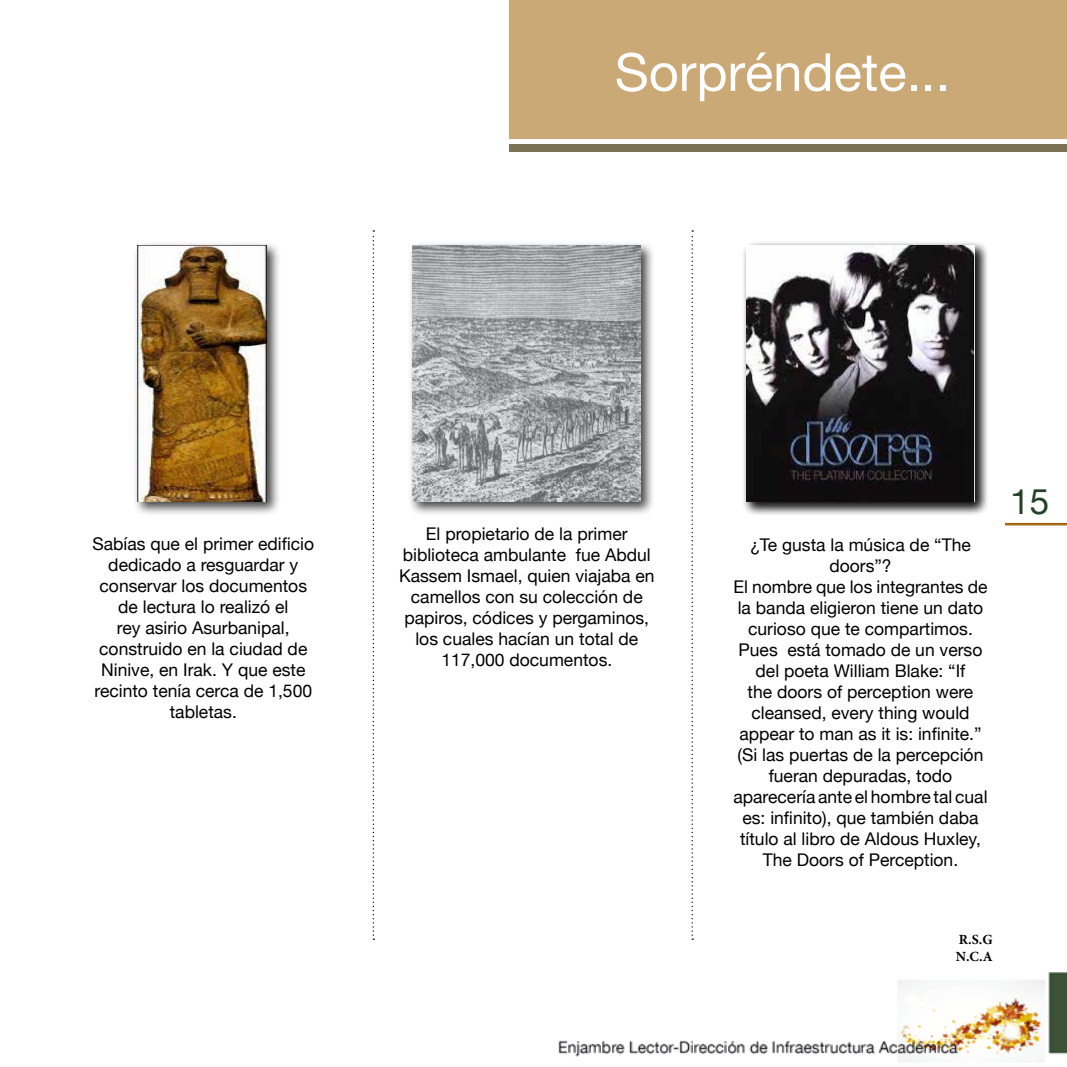
<style>
.page{position:relative;width:1067px;height:1067px;background:#fff}
.page>*{position:absolute;margin:0;border:0;box-sizing:border-box;transform-origin:0 0}
.t1{font:52.5px "Helvetica Neue";color:#fff}
.t2{font:35px "Helvetica Neue";color:#234126}
.t3{font:17.5px/21px "Helvetica Neue";color:#000;text-align:center}
.t4{font:700 14px/16.8px "Minion Pro";color:#000}
</style>
<div class="page">
<img style="left:372px;top:138px;width:695px;height:924px">
<hr style="left:1005px;top:523px;width:62px;height:1px;background:#995800">
<hr style="left:1005px;top:524px;width:62px;height:1px;background:#995800">
<div style="left:509px;top:0;width:558px;height:138px;background:#caa977"></div>
<div style="left:509px;top:144px;width:558px;height:8px;background:#7b7256"></div>
<svg style="left:373px;top:230px;width:1px;height:709px"></svg>
<svg style="left:691px;top:230px;width:2px;height:709px"></svg>
<div style="left:408px;top:241px;width:247px;height:275px;background:#000;opacity:.75"></div>
<img style="left:413px;top:246px;width:228px;height:256px">
<div style="left:132px;top:241px;width:148px;height:275px;background:#000;opacity:.75"></div>
<img style="left:137px;top:246px;width:129px;height:256px">
<div style="left:741px;top:241px;width:247px;height:275px;background:#000;opacity:.75"></div>
<img style="left:746px;top:246px;width:228px;height:256px">
<h1 class="t1" style="left:614px;top:41px;width:337px">Sorpréndete...</h1>
<p class="t3" style="left:92px;top:533px;width:223px">Sabías que el primer edificio dedicado a resguardar y conservar los documentos de lectura lo realizó el<br>rey asirio Asurbanipal, construido en la ciudad de<br>Ninive, en Irak. Y que este recinto tenía cerca de 1,500 tabletas.</p>
<p class="t3" style="left:399px;top:523px;width:257px">El propietario de la primer biblioteca ambulante fue Abdul<br>Kassem Ismael, quien viajaba en camellos con su colección de papiros, códices y pergaminos, los cuales hacían un total de<br>117,000 documentos.</p>
<p class="t3" style="left:733px;top:533px;width:256px">¿Te gusta la música de “The doors”?<br>El nombre que los integrantes de la banda eligieron tiene un dato curioso que te compartimos.<br>Pues está tomado de un verso del poeta William Blake: “If<br>the doors of perception were cleansed, every thing would appear to man as it is: infinite.” (Si las puertas de la percepción fueran depuradas, todo aparecería ante el hombre tal cual es: infinito), que también daba título al libro de Aldous Huxley,<br>The Doors of Perception.</p>
<h2 class="t2" style="left:1010px;top:481px;width:40px">15</h2>
<p class="t4" style="left:955px;top:931px;width:38px">R.S.G<br>N.C.A</p>
</div>
